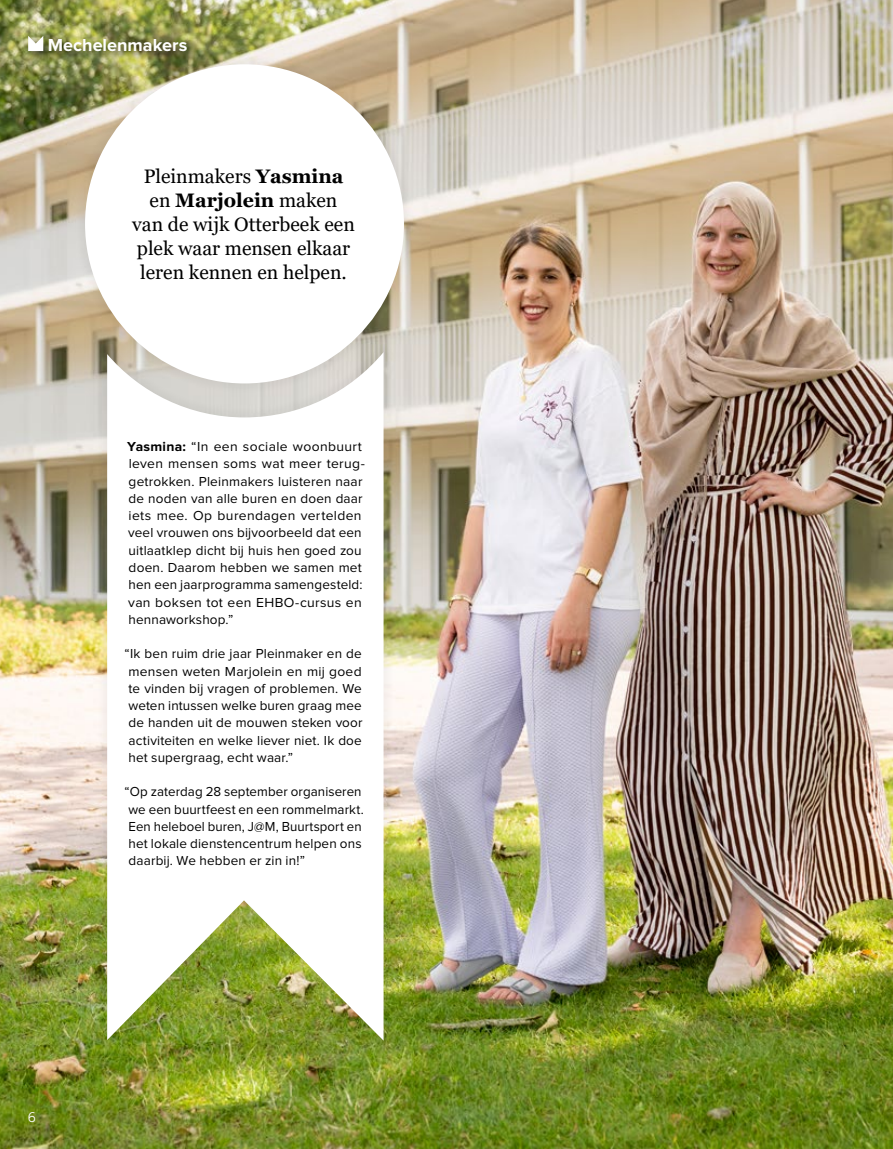
<style>
.page{position:relative;width:893px;height:1149px;background:#fff}
.page>*{position:absolute;margin:0;border:0;box-sizing:border-box;transform-origin:0 0}
.t1{font:19.5px/24px "Georgia";color:#000;text-align:center}
.t2{font:700 18px "Proxima Nova";color:#fff}
.t3{font:13.5px/17.2px "Proxima Nova";letter-spacing:.01em;color:#000}
.t4{font:13.5px "Trade Gothic LT Std";color:#fff}
.s1{font-weight:700}
</style>
<div class="page">
<img style="left:0;top:0;width:893px;height:1148px">
<div style="left:95px;top:341px;width:301px;height:710px;background:#000;opacity:.05"></div>
<svg style="left:107px;top:395px;width:277px;height:645px"></svg>
<div style="left:73px;top:53px;width:343px;height:342px;background:#000;opacity:.05"></div>
<div style="left:85px;top:64px;width:319px;height:319px;background:#fff;border-radius:50%"></div>
<div style="left:24px;top:33px;width:174px;height:31px;background:#000;opacity:.75"></div>
<svg style="left:28px;top:36px;width:15px;height:15px"></svg>
<h2 class="t2" style="left:48px;top:35px;width:141px">Mechelenmakers</h2>
<h1 class="t1" style="left:132px;top:165px;width:224px">Pleinmakers <span class="s1">Yasmina </span>en <span class="s1">Marjolein</span> maken van de wijk Otterbeek een plek waar mensen elkaar leren kennen en helpen.</h1>
<p class="t3" style="left:127px;top:438px;width:239px"><span class="s1">Yasmina:</span> “In een sociale woonbuurt leven mensen soms wat meer terug&shy;getrokken. Pleinmakers luisteren naar de noden van alle buren en doen daar iets mee. Op burendagen vertelden veel vrouwen ons bijvoorbeeld dat een uitlaatklep dicht bij huis hen goed zou doen. Daarom hebben we samen met hen een jaarprogramma samengesteld: van boksen tot een EHBO-cursus en hennaworkshop.”</p>
<p class="t3" style="left:125px;top:645px;width:239px;text-align:justify">“Ik ben ruim drie jaar Pleinmaker en de mensen weten Marjolein en mij goed te vinden bij vragen of problemen. We weten intussen welke buren graag mee de handen uit de mouwen steken voor activiteiten en welke liever niet. Ik doe het supergraag, echt waar.”</p>
<p class="t3" style="left:125px;top:783px;width:241px">“Op zaterdag 28 september organiseren we een buurtfeest en een rommelmarkt.<br>Een heleboel buren, J@M, Buurtsport en het lokale dienstencentrum helpen ons daarbij. We hebben er zin in!”</p>
<p class="t4" style="left:28px;top:1108px;width:10px">6</p>
</div>
